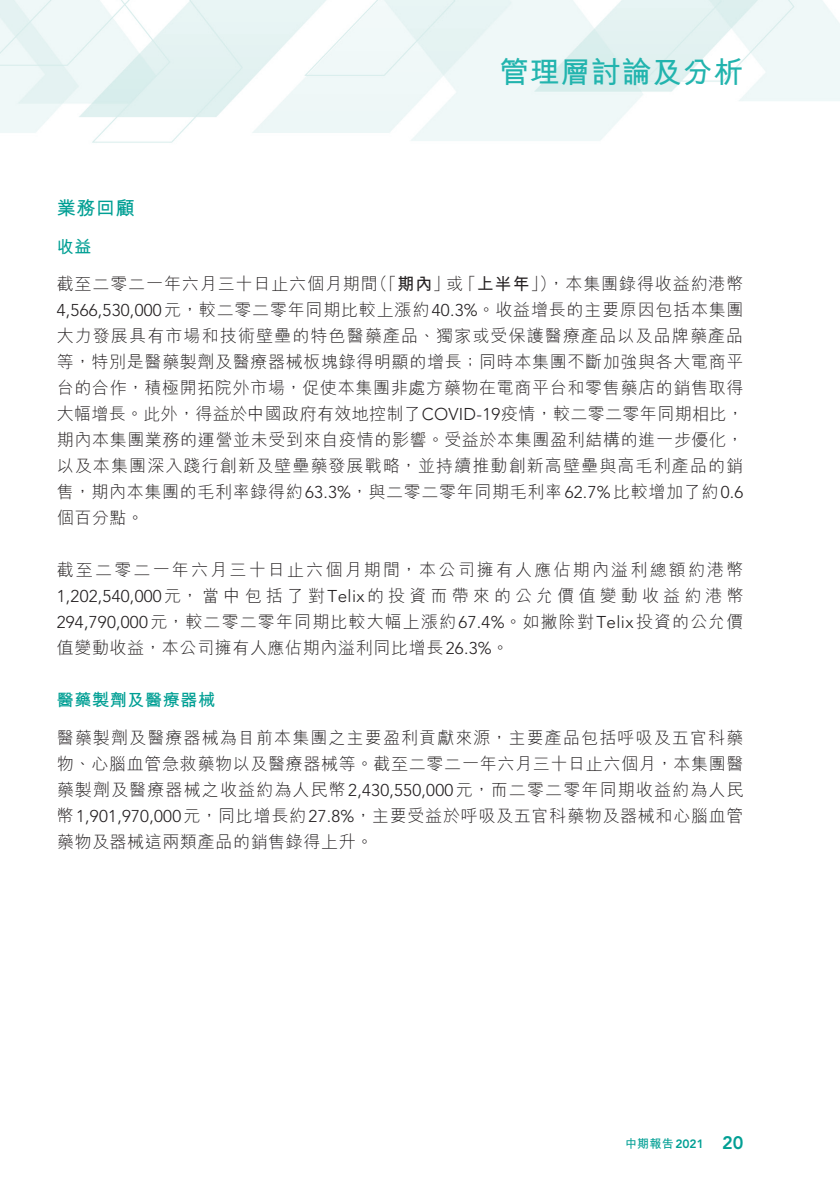
<style>
.page{position:relative;width:840px;height:1191px;background:#fff}
.page>*{position:absolute;margin:0;border:0;box-sizing:border-box;transform-origin:0 0}
.t1{font:700 30px "M Hei HK";letter-spacing:.02em;color:#22b4ae}
._01_H1{font:700 19px "M Hei HK";color:#009f94}
.t2{font:800 18px "Avenir LT Std";color:#009f94}
._00_txt{font:300 17px/26px "M Hei HK";letter-spacing:.04em;color:#231f20;text-align:justify}
._02_H2{font:700 17px "M Hei HK";letter-spacing:.04em;color:#009f94}
.t3{font:700 12px "M Hei HK";color:#009f94}
.s1{font-weight:700}
.s2{font-family:"Avenir LT Std"}
.s3{font-family:"Avenir LT Std";font-weight:800}
</style>
<div class="page">
<img style="left:0;top:0;width:839px;height:143px">
<p class="_01_H1" style="left:57px;top:195px;width:80px">業務回顧</p>
<p class="_02_H2" style="left:57px;top:234px;width:36px">收益</p>
<h1 class="t1" style="left:498px;top:51px;width:246px">管理層討論及分析</h1>
<p class="_00_txt" style="left:371px;top:271px;width:80px">（「<span class="s1">期內</span>」</p>
<p class="_00_txt" style="left:459px;top:271px;width:98px">「<span class="s1">上半年</span>」）</p>
<p class="_00_txt" style="left:547px;top:271px;width:197px">，本集團錄得收益約港幣</p>
<p class="_00_txt" style="left:57px;top:271px;width:688px;text-align:left">截至二零二一年六月三十日止六個月期間<br><span class="s2">4,566,530,000</span>元，較二零二零年同期比較上漲約<span class="s2">40.3%</span>。收益增長的主要原因包括本集團大力發展具有市場和技術壁壘的特色醫藥產品、獨家或受保護醫療產品以及品牌藥產品等，特別是醫藥製劑及醫療器械板塊錄得明顯的增長；同時本集團不斷加強與各大電商平台的合作，積極開拓院外市場，促使本集團非處方藥物在電商平台和零售藥店的銷售取得大幅增長。此外，得益於中國政府有效地控制了<span class="s2">COVID-19</span>疫情，較二零二零年同期相比，期內本集團業務的運營並未受到來自疫情的影響。受益於本集團盈利結構的進一步優化，以及本集團深入踐行創新及壁壘藥發展戰略，並持續推動創新高壁壘與高毛利產品的銷售，期內本集團的毛利率錄得約<span class="s2">63.3%</span>，與二零二零年同期毛利率<span class="s2">62.7%</span>比較增加了約<span class="s2">0.6</span>個百分點。</p>
<p class="_00_txt" style="left:57px;top:557px;width:688px">截至二零二一年六月三十日止六個月期間，本公司擁有人應佔期內溢利總額約港幣<span class="s2">1,202,540,000</span>元，當中包括了對<span class="s2">Telix</span>的投資而帶來的公允價值變動收益約港幣<span class="s2">294,790,000</span>元，較二零二零年同期比較大幅上漲約<span class="s2">67.4%</span>。如撇除對<span class="s2">Telix</span>投資的公允價值變動收益，本公司擁有人應佔期內溢利同比增長<span class="s2">26.3%</span>。</p>
<p class="_02_H2" style="left:57px;top:687px;width:160px">醫藥製劑及醫療器械</p>
<p class="_00_txt" style="left:57px;top:724px;width:688px">醫藥製劑及醫療器械為目前本集團之主要盈利貢獻來源，主要產品包括呼吸及五官科藥物、心腦血管急救藥物以及醫療器械等。截至二零二一年六月三十日止六個月，本集團醫藥製劑及醫療器械之收益約為人民幣<span class="s2">2,430,550,000</span>元，而二零二零年同期收益約為人民幣<span class="s2">1,901,970,000</span>元，同比增長約<span class="s2">27.8%</span>，主要受益於呼吸及五官科藥物及器械和心腦血管藥物及器械這兩類產品的銷售錄得上升。</p>
<p class="_00_txt" style="left:446px;top:271px;width:18px">或</p>
<p class="t3" style="left:624px;top:1134px;width:80px">中期報告<span class="s3">2021</span></p>
<p class="t2" style="left:721px;top:1132px;width:23px">20</p>
</div>
